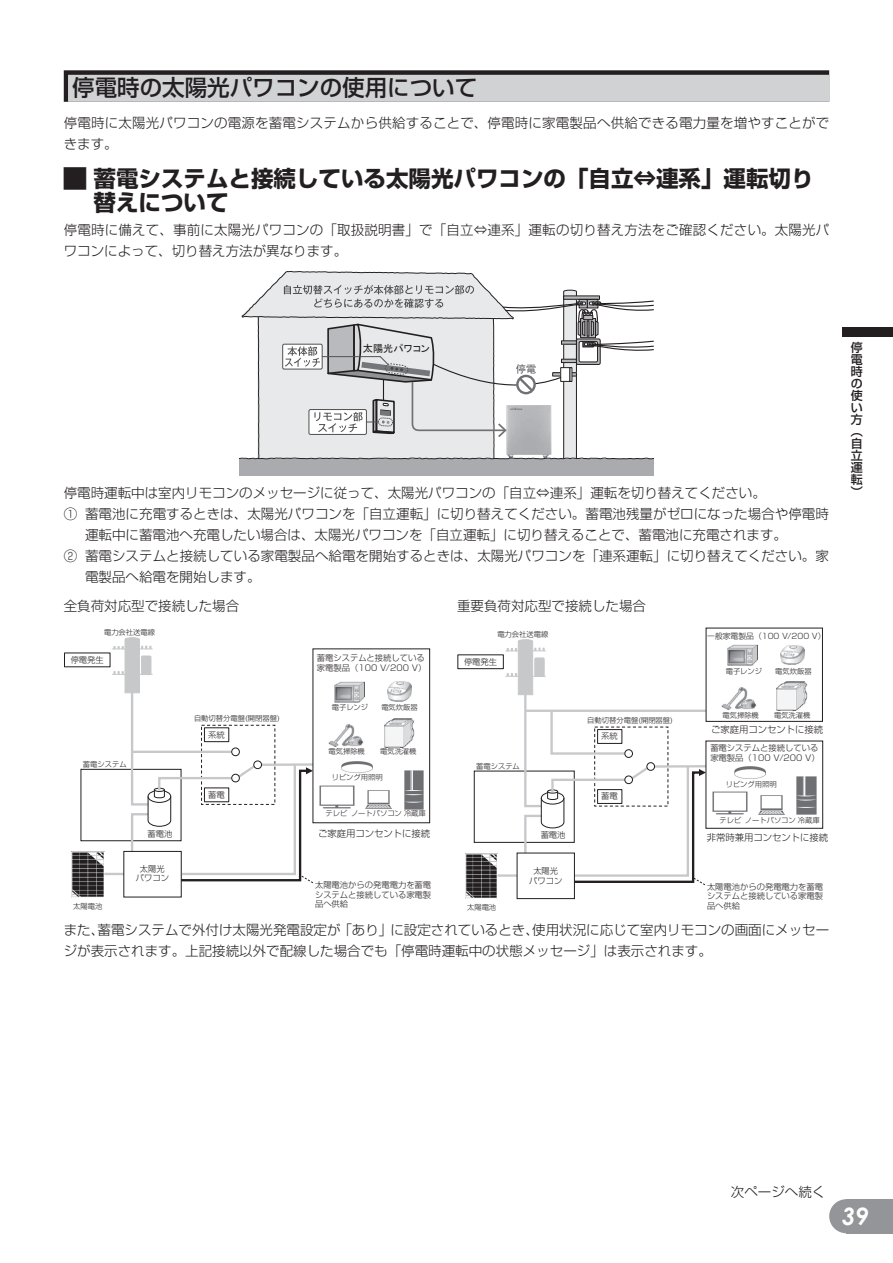
<style>
.page{position:relative;width:893px;height:1263px;background:#fff}
.page>*{position:absolute;margin:0;border:0;box-sizing:border-box;transform-origin:0 0}
.t1{font:italic 700 24px "Century Gothic";color:#fff}
.t2{font:700 22.5px/24px "Shin Go Pro";color:#231f20}
.t3{font:500 22.5px "Shin Go Pro";color:#231f20}
.t4{font:300 13.5px/21px "Shin Go Pro";color:#231f20}
.t5{font:500 12px/12px "Shin Go Pro";color:#231f20;text-align:justify}
.t6{font:10.2px "MS P Gothic";color:#231f20}
.t7{font:300 9.3px "Shin Go Pro";color:#231f20}
.t8{font:300 8.25px/9.9px "Shin Go Pro";color:#231f20}
.t9{font:300 7.8px "Shin Go Pro";color:#231f20}
.t10{font:300 7.35px "Shin Go Pro";color:#231f20}
.t11{font:300 7.2px "Shin Go Pro";color:#231f20}
.s1{font-weight:500}
</style>
<div class="page">
<div style="left:846px;top:1199px;width:47px;height:34px;background:#939598"></div>
<div style="left:829px;top:1199px;width:34px;height:34px;background:#939598;border-radius:50%"></div>
<div style="left:842px;top:327px;width:51px;height:10px;background:#231f20"></div>
<svg style="left:64px;top:70px;width:765px;height:32px;fill:#231f20"></svg>
<div style="left:68px;top:75px;width:761px;height:27px;background:#d1d2d4"></div>
<div style="left:239px;top:459px;width:414px;height:16px;background:#aaabaf"></div>
<svg style="left:238px;top:271px;width:417px;height:189px"></svg>
<div style="left:81px;top:769px;width:100px;height:72px;border:1px solid #231f20"></div>
<img style="left:72px;top:851px;width:32px;height:46px">
<div style="left:313px;top:648px;width:117px;height:175px;border:1px solid #231f20"></div>
<img style="left:342px;top:761px;width:30px;height:11px">
<img style="left:366px;top:790px;width:25px;height:19px">
<img style="left:319px;top:786px;width:35px;height:22px">
<img style="left:404px;top:770px;width:19px;height:39px">
<img style="left:328px;top:724px;width:35px;height:22px">
<img style="left:384px;top:718px;width:31px;height:29px">
<img style="left:334px;top:681px;width:30px;height:21px">
<img style="left:388px;top:682px;width:23px;height:19px">
<svg style="left:102px;top:637px;width:212px;height:246px"></svg>
<div style="left:474px;top:771px;width:101px;height:72px;border:1px solid #231f20"></div>
<div style="left:458px;top:655px;width:45px;height:14px;border:1px solid #231f20"></div>
<img style="left:465px;top:853px;width:32px;height:45px">
<div style="left:517px;top:853px;width:58px;height:46px;border:1px solid #231f20"></div>
<div style="left:706px;top:628px;width:117px;height:94px;border:1px solid #231f20"></div>
<img style="left:721px;top:687px;width:35px;height:23px">
<img style="left:777px;top:682px;width:30px;height:29px">
<img style="left:727px;top:645px;width:30px;height:21px">
<img style="left:781px;top:645px;width:23px;height:20px">
<div style="left:706px;top:741px;width:117px;height:88px;border:1px solid #231f20"></div>
<img style="left:735px;top:767px;width:30px;height:11px">
<img style="left:759px;top:796px;width:25px;height:18px">
<img style="left:712px;top:791px;width:35px;height:23px">
<img style="left:797px;top:776px;width:19px;height:39px">
<svg style="left:495px;top:639px;width:211px;height:246px"></svg>
<h2 class="t3" style="left:72px;top:69px;width:407px">停電時の太陽光パワコンの使用について</h2>
<p class="t4" style="left:64px;top:111px;width:767px">停電時に太陽光パワコンの電源を蓄電システムから供給することで、停電時に家電製品へ供給できる電力量を増やすことができます。</p>
<h2 class="t2" style="left:94px;top:164px;width:721px;text-indent:-30px"><span class="s1">█</span> 蓄電システムと接続している太陽光パワコンの「自立⇔連系」運転切り替えについて</h2>
<p class="t4" style="left:64px;top:218px;width:767px">停電時に備えて、事前に太陽光パワコンの「取扱説明書」で「自立⇔連系」運転の切り替え方法をご確認ください。太陽光パワコンによって、切り替え方法が異なります。</p>
<p class="t6" style="left:363px;top:343px;width:68px">太陽光パワコン</p>
<p class="t4" style="left:64px;top:480px;width:704px">停電時運転中は室内リモコンのメッセージに従って、太陽光パワコンの「自立⇔連系」運転を切り替えてください。</p>
<p class="t4" style="left:64px;top:501px;width:767px">① 蓄電池に充電するときは、太陽光パワコンを「自立運転」に切り替えてください。蓄電池残量がゼロになった場合や停電時</p>
<p class="t4" style="left:85px;top:522px;width:704px">運転中に蓄電池へ充電したい場合は、太陽光パワコンを「自立運転」に切り替えることで、蓄電池に充電されます。</p>
<p class="t4" style="left:64px;top:543px;width:767px">② 蓄電システムと接続している家電製品へ給電を開始するときは、太陽光パワコンを「連系運転」に切り替えてください。家</p>
<p class="t4" style="left:85px;top:564px;width:177px">電製品へ給電を開始します。</p>
<p class="t4" style="left:64px;top:594px;width:177px">全負荷対応型で接続した場合</p>
<p class="t4" style="left:457px;top:594px;width:190px">重要負荷対応型で接続した場合</p>
<p class="t10" style="left:497px;top:628px;width:53px">電力会社送電線</p>
<p class="t8" style="left:464px;top:655px;width:35px">停電発生</p>
<p class="t10" style="left:104px;top:626px;width:53px">電力会社送電線</p>
<p class="t9" style="left:707px;top:629px;width:120px">一般家電製品（100 V/200 V）</p>
<p class="t8" style="left:317px;top:652px;width:111px">蓄電システムと接続している家電製品（100 V/200 V）</p>
<p class="t8" style="left:71px;top:654px;width:35px">停電発生</p>
<p class="t11" style="left:726px;top:665px;width:38px">電子レンジ</p>
<p class="t11" style="left:775px;top:665px;width:38px">電気炊飯器</p>
<p class="t10" style="left:83px;top:758px;width:45px">蓄電システム</p>
<p class="t10" style="left:73px;top:900px;width:31px">太陽電池</p>
<p class="t8" style="left:147px;top:827px;width:26px">蓄電池</p>
<p class="t8" style="left:136px;top:862px;width:35px;text-align:center">太陽光パワコン</p>
<p class="t10" style="left:194px;top:712px;width:87px">自動切替分電盤(開閉器盤)</p>
<p class="t8" style="left:208px;top:728px;width:18px">系統</p>
<p class="t8" style="left:208px;top:789px;width:18px">蓄電</p>
<p class="t10" style="left:332px;top:701px;width:38px">電子レンジ</p>
<p class="t10" style="left:381px;top:701px;width:38px">電気炊飯器</p>
<p class="t10" style="left:329px;top:745px;width:38px">電気掃除機</p>
<p class="t10" style="left:380px;top:746px;width:38px">電気洗濯機</p>
<p class="t10" style="left:332px;top:771px;width:52px">リビング用照明</p>
<p class="t10" style="left:326px;top:807px;width:102px">テレビノートパソコン冷蔵庫</p>
<p class="t7" style="left:318px;top:825px;width:114px">ご家庭用コンセントに接続</p>
<p class="t8" style="left:315px;top:878px;width:118px;text-align:justify">太陽電池からの発電電力を蓄電システムと接続している家電製品へ供給</p>
<p class="t10" style="left:476px;top:760px;width:45px">蓄電システム</p>
<p class="t10" style="left:467px;top:901px;width:31px">太陽電池</p>
<p class="t8" style="left:541px;top:829px;width:26px">蓄電池</p>
<p class="t8" style="left:529px;top:864px;width:35px;text-align:center">太陽光パワコン</p>
<p class="t10" style="left:587px;top:714px;width:87px">自動切替分電盤(開閉器盤)</p>
<p class="t8" style="left:601px;top:730px;width:18px">系統</p>
<p class="t8" style="left:601px;top:790px;width:18px">蓄電</p>
<p class="t11" style="left:722px;top:709px;width:38px">電気掃除機</p>
<p class="t11" style="left:774px;top:710px;width:38px">電気洗濯機</p>
<p class="t7" style="left:711px;top:721px;width:114px">ご家庭用コンセントに接続</p>
<p class="t8" style="left:710px;top:742px;width:111px">蓄電システムと接続している家電製品（100 V/200 V）</p>
<p class="t11" style="left:726px;top:778px;width:52px">リビング用照明</p>
<p class="t11" style="left:719px;top:814px;width:102px">テレビノートパソコン冷蔵庫</p>
<p class="t7" style="left:707px;top:830px;width:123px">非常時兼用コンセントに接続</p>
<p class="t8" style="left:707px;top:880px;width:118px;text-align:justify">太陽電池からの発電電力を蓄電システムと接続している家電製品へ供給</p>
<p class="t4" style="left:64px;top:918px;width:767px">また、蓄電システムで外付け太陽光発電設定が「あり」に設定されているとき、使用状況に応じて室内リモコンの画面にメッセージが表示されます。上記接続以外で配線した場合でも「停電時運転中の状態メッセージ」は表示されます。</p>
<p class="t5" style="left:851px;top:340px;width:13px">停電時の使い方（自立運転）</p>
<p class="t4" style="left:731px;top:1180px;width:96px">次ページへ続く</p>
<h1 class="t1" style="left:842px;top:1198px;width:28px">39</h1>
</div>
